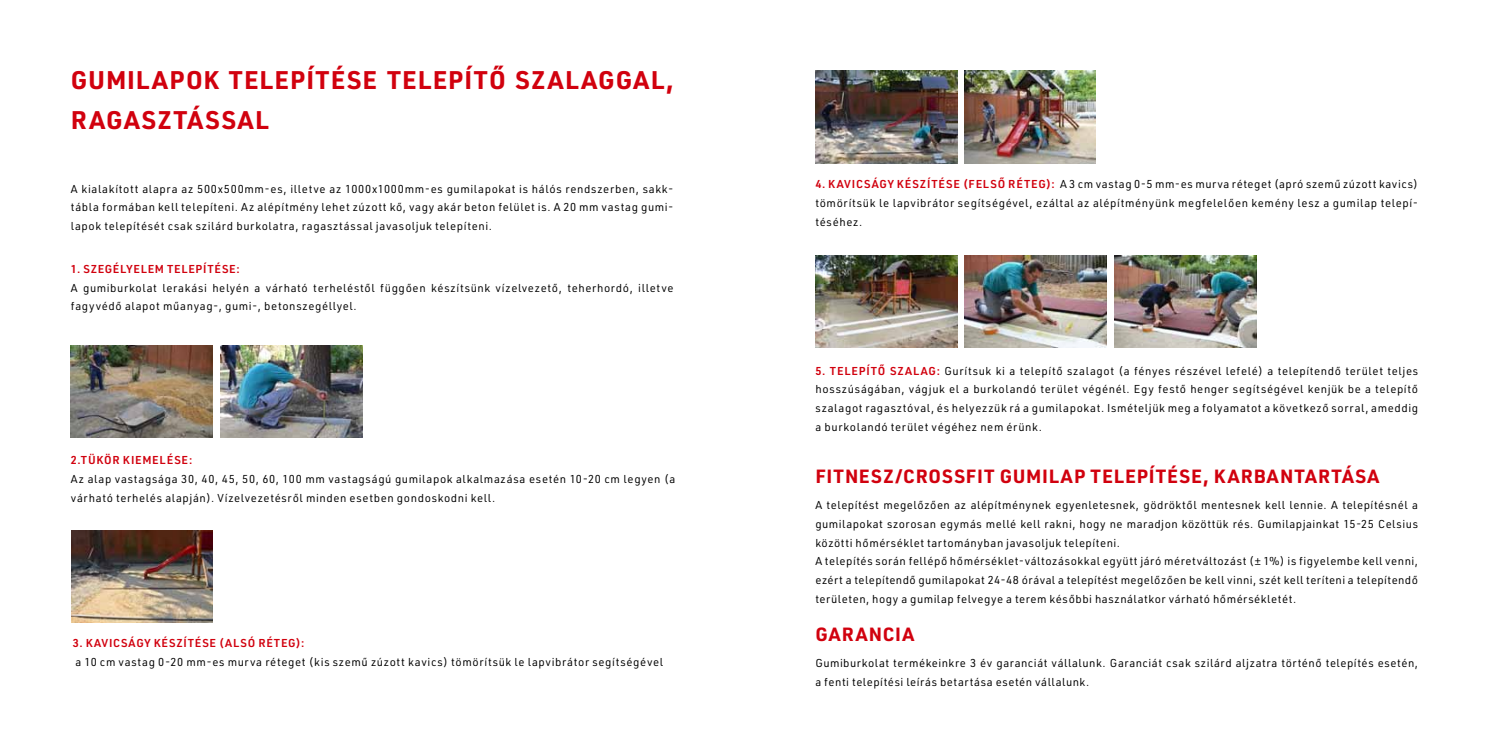
<style>
.page{position:relative;width:1489px;height:745px;background:#fff}
.page>*{position:absolute;margin:0;border:0;box-sizing:border-box;transform-origin:0 0}
.t1{font:700 25px/40px "URWDIN";letter-spacing:.055em;color:#d1010e}
.t2{font:700 18.75px "URWDIN";letter-spacing:.055em;color:#d1010e}
.t3{font:11.25px/18.8px "URWDIN";letter-spacing:.05em;color:#000}
.t4{font:600 11.25px "URWDIN";letter-spacing:.07em;color:#d1010e}
.s1{font-weight:600;color:#d1010e}
</style>
<div class="page">
<img style="left:815px;top:71px;width:142px;height:92px">
<img style="left:964px;top:71px;width:131px;height:92px">
<img style="left:221px;top:345px;width:141px;height:92px">
<img style="left:71px;top:345px;width:142px;height:92px">
<img style="left:71px;top:530px;width:142px;height:92px">
<img style="left:815px;top:255px;width:142px;height:92px">
<img style="left:964px;top:255px;width:142px;height:92px">
<img style="left:1114px;top:255px;width:141px;height:92px">
<h1 class="t1" style="left:71px;top:59px;width:604px">GUMILAPOK TELEPÍTÉSE TELEPÍTŐ SZALAGGAL,<br>RAGASZTÁSSAL</h1>
<p class="t3" style="left:71px;top:179px;width:604px;text-align:justify">A kialakított alapra az 500x500mm-es, illetve az 1000x1000mm-es gumilapokat is hálós rendszerben, sakk&shy;tábla formában kell telepíteni. Az alépítmény lehet zúzott kő, vagy akár beton felület is. A 20 mm vastag gumi&shy;lapok telepítését csak szilárd burkolatra, ragasztással javasoljuk telepíteni.</p>
<p class="t4" style="left:71px;top:261px;width:170px">1. SZEGÉLYELEM TELEPÍTÉSE:</p>
<p class="t3" style="left:71px;top:278px;width:604px">A gumiburkolat lerakási helyén a várható terheléstől függően készítsünk vízelvezető, teherhordó, illetve fagyvédő alapot műanyag-, gumi-, betonszegéllyel.</p>
<p class="t4" style="left:71px;top:452px;width:123px">2.TÜKÖR KIEMELÉSE:</p>
<p class="t3" style="left:71px;top:469px;width:606px">Az alap vastagsága 30, 40, 45, 50, 60, 100 mm vastagságú gumilapok alkalmazása esetén 10-20 cm legyen (a várható terhelés alapján). Vízelvezetésről minden esetben gondoskodni kell.</p>
<p class="t4" style="left:73px;top:635px;width:233px">3. KAVICSÁGY KÉSZÍTÉSE (ALSÓ RÉTEG):</p>
<p class="t3" style="left:75px;top:652px;width:589px">a 10 cm vastag 0-20 mm-es murva réteget (kis szemű zúzott kavics) tömörítsük le lapvibrátor segítségével</p>
<p class="t3" style="left:815px;top:175px;width:604px;text-align:justify"><span class="s1">4. KAVICSÁGY KÉSZÍTÉSE (FELSŐ RÉTEG):</span> A 3 cm vastag 0-5 mm-es murva réteget (apró szemű zúzott kavics) tömörítsük le lapvibrátor segítségével, ezáltal az alépítményünk megfelelően kemény lesz a gumilap telepí&shy;téséhez.</p>
<p class="t3" style="left:815px;top:360px;width:604px;text-align:justify"><span class="s1">5. TELEPÍTŐ SZALAG:</span> Gurítsuk ki a telepítő szalagot (a fényes részével lefelé) a telepítendő terület teljes hosszúságában, vágjuk el a burkolandó terület végénél. Egy festő henger segítségével kenjük be a telepítő szalagot ragasztóval, és helyezzük rá a gumilapokat. Ismételjük meg a folyamatot a következő sorral, ameddig a burkolandó terület végéhez nem érünk.</p>
<h2 class="t2" style="left:815px;top:463px;width:565px">FITNESZ/CROSSFIT GUMILAP TELEPÍTÉSE, KARBANTARTÁSA</h2>
<p class="t3" style="left:815px;top:495px;width:604px">A telepítést megelőzően az alépítménynek egyenletesnek, gödröktől mentesnek kell lennie. A telepítésnél a gumilapokat szorosan egymás mellé kell rakni, hogy ne maradjon közöttük rés. Gumilapjainkat 15-25 Celsius közötti hőmérséklet tartományban javasoljuk telepíteni.<br>A telepítés során fellépő hőmérséklet-változásokkal együtt járó méretváltozást (± 1%) is figyelembe kell venni, ezért a telepítendő gumilapokat 24-48 órával a telepítést megelőzően be kell vinni, szét kell teríteni a telepítendő területen, hogy a gumilap felvegye a terem későbbi használatkor várható hőmérsékletét.</p>
<h2 class="t2" style="left:815px;top:620px;width:100px">GARANCIA</h2>
<p class="t3" style="left:815px;top:652px;width:604px">Gumiburkolat termékeinkre 3 év garanciát vállalunk. Garanciát csak szilárd aljzatra történő telepítés esetén, a fenti telepítési leírás betartása esetén vállalunk.</p>
</div>
